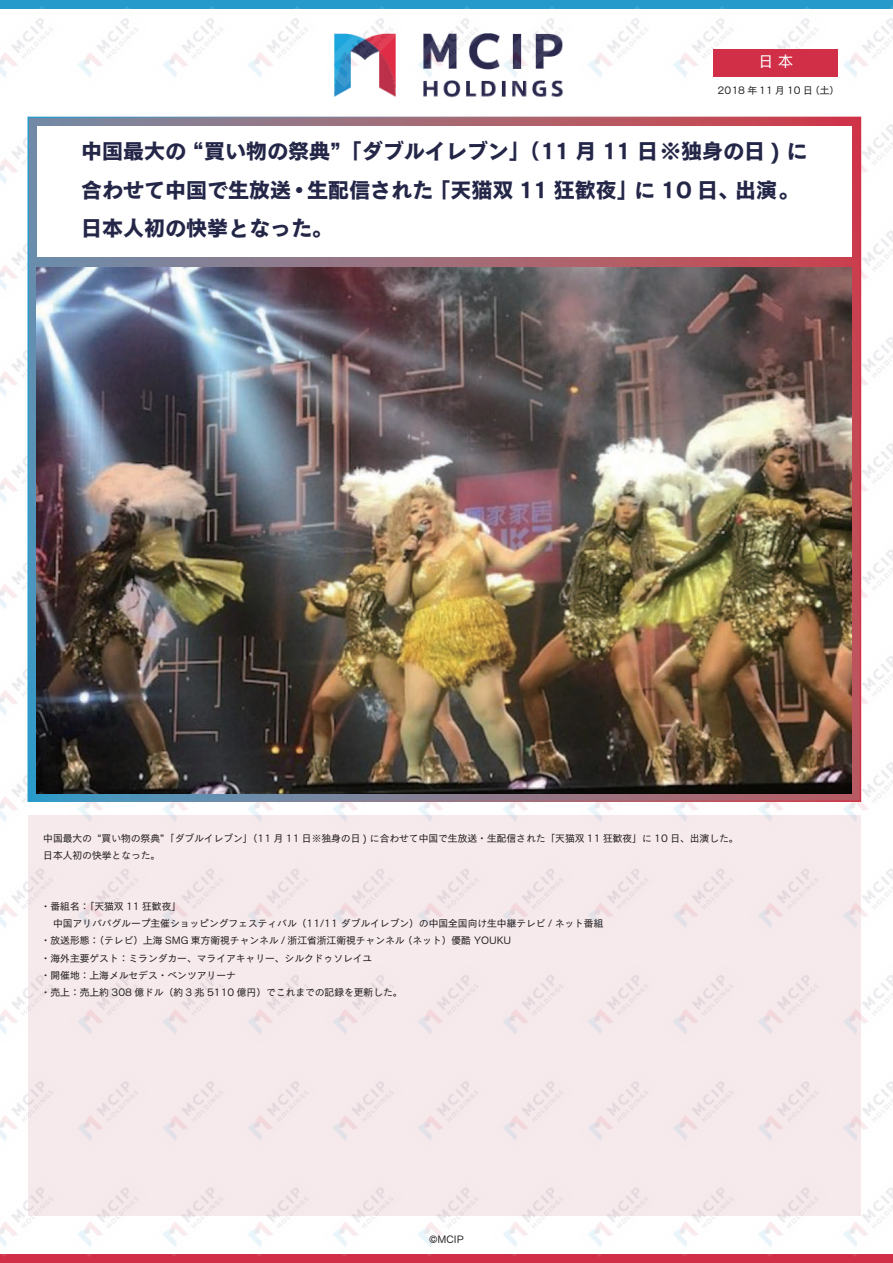
<style>
.page{position:relative;width:893px;height:1263px;background:#fff}
.page>*{position:absolute;margin:0;border:0;box-sizing:border-box;transform-origin:0 0}
.t1{font:21px/38.2px "New Cezanne Pro N B";color:#242648}
.t2{font:15px "New Cezanne Pro N M";color:#fff}
.t3{font:9.75px/17.1px "New Cezanne Pro N M";color:#231f20}
</style>
<div class="page">
<div style="left:0;top:0;width:893px;height:9px;background:#269bcb"></div>
<div style="left:0;top:1254px;width:893px;height:9px;background:#d02f47"></div>
<img style="left:334px;top:33px;width:230px;height:65px">
<img style="left:0;top:6px;width:53px;height:71px">
<img style="left:78px;top:6px;width:60px;height:71px">
<img style="left:163px;top:6px;width:60px;height:71px">
<img style="left:248px;top:6px;width:60px;height:71px">
<img style="left:333px;top:6px;width:71px;height:82px">
<img style="left:407px;top:6px;width:82px;height:82px">
<img style="left:492px;top:6px;width:72px;height:82px">
<img style="left:588px;top:6px;width:60px;height:71px">
<img style="left:673px;top:6px;width:71px;height:71px">
<img style="left:747px;top:6px;width:82px;height:71px">
<img style="left:832px;top:6px;width:61px;height:71px">
<img style="left:0;top:116px;width:64px;height:68px">
<img style="left:832px;top:116px;width:61px;height:78px">
<img style="left:0;top:244px;width:27px;height:46px">
<img style="left:861px;top:218px;width:32px;height:82px">
<img style="left:0;top:350px;width:27px;height:46px">
<img style="left:861px;top:325px;width:32px;height:82px">
<img style="left:0;top:456px;width:27px;height:47px">
<img style="left:861px;top:431px;width:32px;height:82px">
<img style="left:0;top:562px;width:27px;height:47px">
<img style="left:861px;top:537px;width:32px;height:82px">
<img style="left:861px;top:644px;width:32px;height:81px">
<img style="left:0;top:775px;width:64px;height:47px">
<img style="left:67px;top:802px;width:82px;height:14px">
<img style="left:152px;top:802px;width:82px;height:14px">
<img style="left:237px;top:802px;width:82px;height:14px">
<img style="left:662px;top:802px;width:82px;height:14px">
<img style="left:832px;top:750px;width:61px;height:82px">
<img style="left:0;top:881px;width:28px;height:47px">
<img style="left:860px;top:856px;width:33px;height:82px">
<img style="left:0;top:988px;width:28px;height:46px">
<img style="left:860px;top:963px;width:33px;height:81px">
<img style="left:0;top:1094px;width:28px;height:47px">
<img style="left:860px;top:1069px;width:33px;height:82px">
<img style="left:0;top:1200px;width:34px;height:57px">
<img style="left:78px;top:1216px;width:41px;height:41px">
<img style="left:163px;top:1216px;width:41px;height:41px">
<img style="left:248px;top:1216px;width:41px;height:41px">
<img style="left:333px;top:1216px;width:41px;height:41px">
<img style="left:418px;top:1216px;width:42px;height:41px">
<img style="left:503px;top:1216px;width:42px;height:41px">
<img style="left:588px;top:1216px;width:41px;height:41px">
<img style="left:673px;top:1216px;width:41px;height:41px">
<img style="left:758px;top:1216px;width:41px;height:41px">
<img style="left:843px;top:1175px;width:50px;height:82px">
<svg style="left:30px;top:120px;width:828px;height:679px;background:#946f82"></svg>
<div style="left:28px;top:816px;width:832px;height:400px;background:#f7eaec"></div>
<div style="left:37px;top:126px;width:814px;height:130px;background:#fff"></div>
<div style="left:714px;top:49px;width:124px;height:27px;background:#d02f47"></div>
<img style="left:37px;top:267px;width:814px;height:526px">
<h2 class="t2" style="left:759px;top:48px;width:36px">日 本</h2>
<p class="t3" style="left:717px;top:80px;width:123px">2018 年 11 月 10 日（土）</p>
<h1 class="t1" style="left:81px;top:130px;width:728px">中国最大の “買い物の祭典”「ダブルイレブン」（11 月 11 日※独身の日 ) に合わせて中国で生放送・生配信された「天猫双 11 狂歓夜」に 10 日、出演。日本人初の快挙となった。</h1>
<p class="t3" style="left:43px;top:829px;width:697px">中国最大の “買い物の祭典”「ダブルイレブン」（11 月 11 日※独身の日 ) に合わせて中国で生放送・生配信された「天猫双 11 狂歓夜」に 10 日、出演した。日本人初の快挙となった。</p>
<p class="t3" style="left:41px;top:897px;width:564px">・番組名：「天猫双 11 狂歓夜」<br>　中国アリババグループ主催ショッピングフェスティバル（11/11 ダブルイレブン）の中国全国向け生中継テレビ / ネット番組・放送形態：（テレビ）上海 SMG 東方衛視チャンネル / 浙江省浙江衛視チャンネル （ネット）優酷 YOUKU<br>・海外主要ゲスト：ミランダカー、マライアキャリー、シルクドゥソレイユ<br>・開催地：上海メルセデス・ベンツアリーナ<br>・売上：売上約 308 億ドル（約 3 兆 5110 億円）でこれまでの記録を更新した。</p>
<p class="t3" style="left:429px;top:1229px;width:36px">©MCIP</p>
</div>
